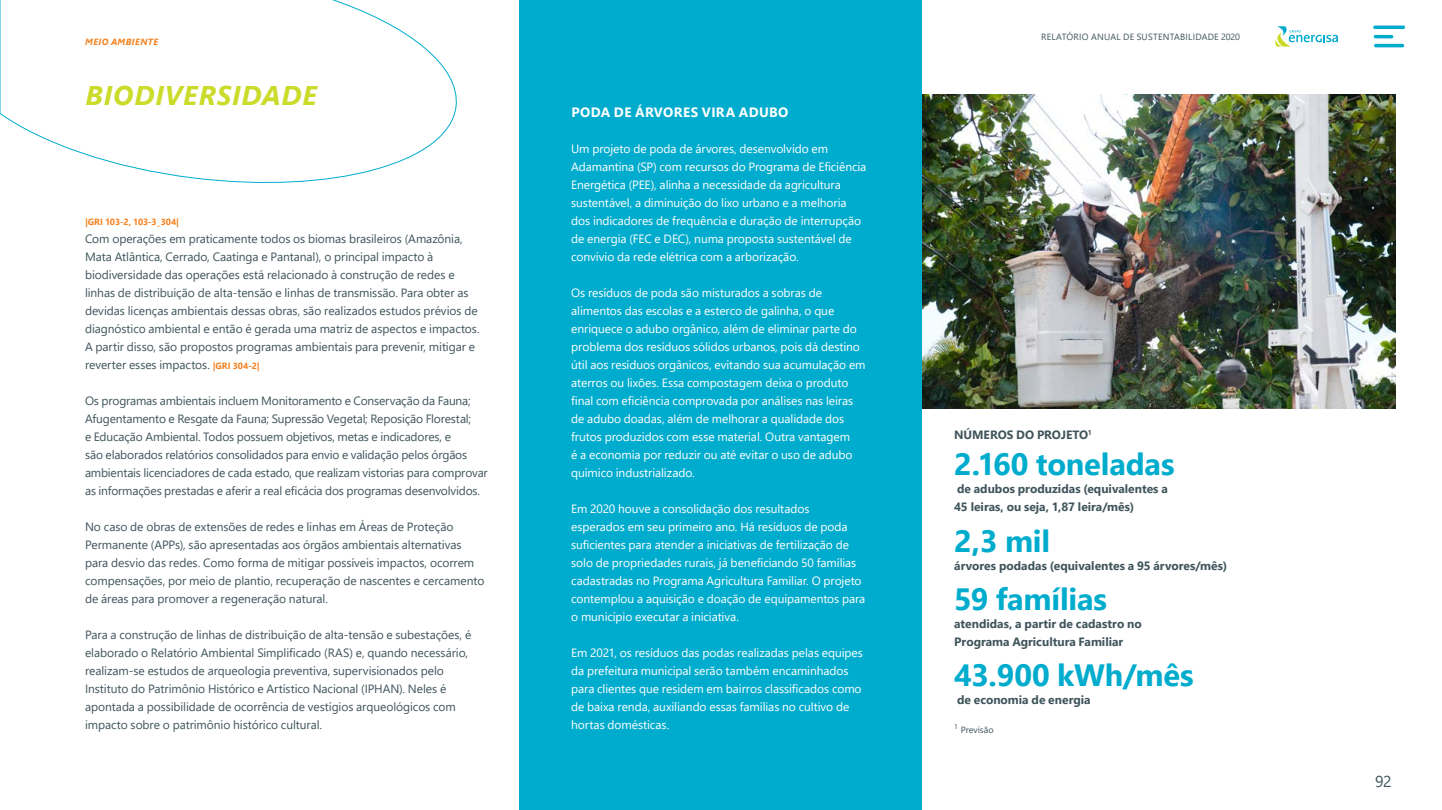
<style>
.page{position:relative;width:1442px;height:810px;background:#fff}
.page>*{position:absolute;margin:0;border:0;box-sizing:border-box;transform-origin:0 0}
.t1{font:700 30.75px "Segoe UI";letter-spacing:-.005em;color:#00accd}
.t2{font:italic 700 27px "Segoe UI";letter-spacing:.025em;color:#cbdb2a}
.t3{font:15.75px "Segoe UI";color:#3f545b}
.t4{font:700 13.5px "Segoe UI";letter-spacing:.03em;color:#fff}
.t5{font:12px/18px "Segoe UI";letter-spacing:-.005em;color:#3f545b}
.t6{font:12px/18px "Segoe UI";letter-spacing:-.005em;color:#fff}
.t7{font:700 12px/18px "Segoe UI";color:#3f545b}
.t8{font:9px "Segoe UI";letter-spacing:.025em;color:#3f545b}
.t9{font:700 9px "Segoe UI";letter-spacing:-.01em;color:#f58220}
.t10{font:italic 700 9px "Segoe UI";letter-spacing:.04em;color:#f58220}
.t11{font:9px "Segoe UI";color:#3f545b}
.s1{font-weight:700;font-size:9px;color:#f58220}
</style>
<div class="page">
<svg style="left:1275px;top:26px;width:63px;height:21px"></svg>
<hr style="left:1373px;top:26px;width:32px;height:3px;background:#00accd;border-radius:2px">
<hr style="left:1373px;top:35px;width:20px;height:3px;background:#00accd;border-radius:2px">
<hr style="left:1373px;top:44px;width:31px;height:3px;background:#00accd;border-radius:2px">
<img style="left:922px;top:94px;width:473px;height:314px">
<div style="left:519px;top:0;width:403px;height:810px;background:#00accd"></div>
<svg style="left:0;top:0;width:457px;height:183px"></svg>
<p class="t10" style="left:85px;top:33px;width:74px">MEIO AMBIENTE</p>
<h2 class="t2" style="left:86px;top:70px;width:233px">BIODIVERSIDADE</h2>
<p class="t9" style="left:85px;top:213px;width:95px">|GRI 103-2, 103-3_304|</p>
<p class="t5" style="left:85px;top:229px;width:396px">Com operações em praticamente todos os biomas brasileiros (Amazônia, Mata Atlântica, Cerrado, Caatinga e Pantanal), o principal impacto à biodiversidade das operações está relacionado à construção de redes e linhas de distribuição de alta-tensão e linhas de transmissão. Para obter as devidas licenças ambientais dessas obras, são realizados estudos prévios de diagnóstico ambiental e então é gerada uma matriz de aspectos e impactos.<br>A partir disso, são propostos programas ambientais para prevenir, mitigar e reverter esses impactos. <span class="s1">|GRI 304-2|</span></p>
<p class="t5" style="left:85px;top:391px;width:404px">Os programas ambientais incluem Monitoramento e Conservação da Fauna; Afugentamento e Resgate da Fauna; Supressão Vegetal; Reposição Florestal;<br>e Educação Ambiental. Todos possuem objetivos, metas e indicadores, e<br>são elaborados relatórios consolidados para envio e validação pelos órgãos ambientais licenciadores de cada estado, que realizam vistorias para comprovar as informações prestadas e aferir a real eficácia dos programas desenvolvidos.</p>
<p class="t5" style="left:85px;top:517px;width:401px">No caso de obras de extensões de redes e linhas em Áreas de Proteção Permanente (APPs), são apresentadas aos órgãos ambientais alternativas para desvio das redes. Como forma de mitigar possíveis impactos, ocorrem compensações, por meio de plantio, recuperação de nascentes e cercamento de áreas para promover a regeneração natural.</p>
<p class="t5" style="left:85px;top:625px;width:388px">Para a construção de linhas de distribuição de alta-tensão e subestações, é elaborado o Relatório Ambiental Simplificado (RAS) e, quando necessário, realizam-se estudos de arqueologia preventiva, supervisionados pelo Instituto do Patrimônio Histórico e Artístico Nacional (IPHAN). Neles é apontada a possibilidade de ocorrência de vestígios arqueológicos com impacto sobre o patrimônio histórico cultural.</p>
<p class="t4" style="left:571px;top:99px;width:218px">PODA DE ÁRVORES VIRA ADUBO</p>
<p class="t6" style="left:571px;top:139px;width:297px">Um projeto de poda de árvores, desenvolvido em Adamantina (SP) com recursos do Programa de Eficiência Energética (PEE), alinha a necessidade da agricultura sustentável, a diminuição do lixo urbano e a melhoria dos indicadores de frequência e duração de interrupção de energia (FEC e DEC), numa proposta sustentável de convívio da rede elétrica com a arborização.</p>
<p class="t6" style="left:571px;top:283px;width:296px">Os resíduos de poda são misturados a sobras de alimentos das escolas e a esterco de galinha, o que enriquece o adubo orgânico, além de eliminar parte do problema dos resíduos sólidos urbanos, pois dá destino útil aos resíduos orgânicos, evitando sua acumulação em aterros ou lixões. Essa compostagem deixa o produto final com eficiência comprovada por análises nas leiras de adubo doadas, além de melhorar a qualidade dos frutos produzidos com esse material. Outra vantagem<br>é a economia por reduzir ou até evitar o uso de adubo químico industrializado.</p>
<p class="t6" style="left:571px;top:499px;width:296px">Em 2020 houve a consolidação dos resultados esperados em seu primeiro ano. Há resíduos de poda suficientes para atender a iniciativas de fertilização de solo de propriedades rurais, já beneficiando 50 famílias cadastradas no Programa Agricultura Familiar. O projeto contemplou a aquisição e doação de equipamentos para o município executar a iniciativa.</p>
<p class="t6" style="left:571px;top:643px;width:293px">Em 2021, os resíduos das podas realizadas pelas equipes da prefeitura municipal serão também encaminhados para clientes que residem em bairros classificados como de baixa renda, auxiliando essas famílias no cultivo de hortas domésticas.</p>
<p class="t8" style="left:1041px;top:28px;width:200px">RELATÓRIO ANUAL DE SUSTENTABILIDADE 2020</p>
<p class="t7" style="left:954px;top:425px;width:139px">NÚMEROS DO PROJETO<sup>1</sup></p>
<h1 class="t1" style="left:954px;top:436px;width:222px">2.160 toneladas</h1>
<p class="t7" style="left:954px;top:479px;width:215px">de adubos produzidas (equivalentes a<br>45 leiras, ou seja, 1,87 leira/mês)</p>
<h1 class="t1" style="left:954px;top:512px;width:97px">2,3 mil</h1>
<p class="t7" style="left:954px;top:555px;width:274px">árvores podadas (equivalentes a 95 árvores/mês)</p>
<h1 class="t1" style="left:954px;top:570px;width:154px">59 famílias</h1>
<p class="t7" style="left:954px;top:614px;width:189px">atendidas, a partir de cadastro no<br>Programa Agricultura Familiar</p>
<h1 class="t1" style="left:954px;top:646px;width:241px">43.900 kWh/mês</h1>
<p class="t7" style="left:957px;top:690px;width:135px">de economia de energia</p>
<p class="t11" style="left:954px;top:721px;width:41px"><sup>1</sup> Previsão</p>
<h3 class="t3" style="left:1374px;top:766px;width:18px">92</h3>
</div>
